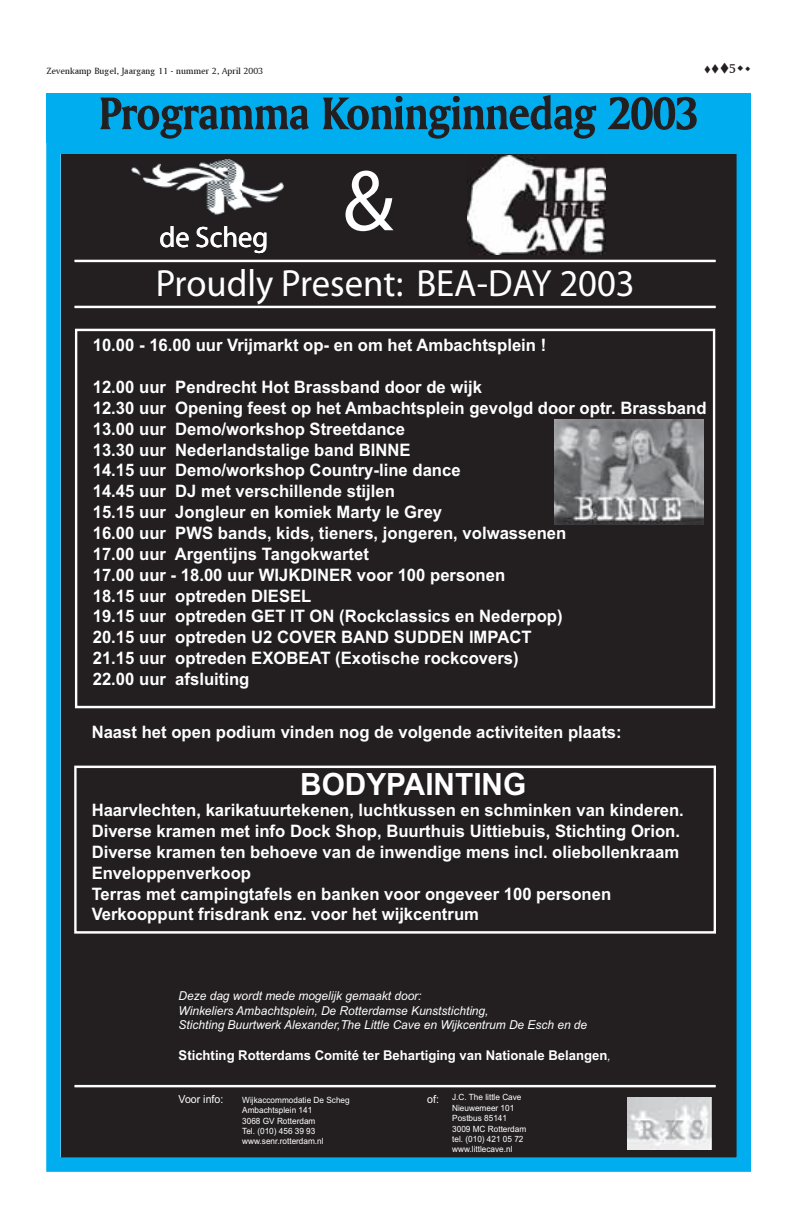
<style>
.page{position:relative;width:792px;height:1224px;background:#fff}
.page>*{position:absolute;margin:0;border:0;box-sizing:border-box;transform-origin:0 0}
.t1{font:87.1px "Myriad Roman+NBTBBX";color:#fff}
.t2{font:46.2px "Amerigo BT Medium A+T42+XALKRE";color:#231f20;scale:.95 1}
.t3{font:38px "Myriad Roman+NBTBBX";color:#fff}
.t4{font:30.7px "Arial Bold+DBGNYR";color:#fff}
.t5{font:29.4px "Myriad Roman+NBTBBX";color:#fff}
.t6{font:17.2px/20.9px "Arial Bold+DBGNYR";color:#fff}
.t7{font:13.5px "Arial Bold+DBGNYR";color:#fff}
.t8{font:13.5px "Amerigo BT Roman A+T42+AHKXLI";color:#231f20}
.t9{font:12.3px/14.7px "Arial Italic+VHBAPP";color:#fff}
.t10{font:11px "Arial+OFPIIH";color:#fff;scale:.96 1}
.t11{font:9.6px "Amerigo BT Roman A+T42+AHKXLI";color:#231f20}
.t12{font:8.6px/10.4px "Arial+OFPIIH";color:#fff;scale:.96 1}
.s1{font-family:"Arial Italic+VHBAPP";font-size:12.3px}
</style>
<div class="page">
<div style="left:46px;top:93px;width:705px;height:49px;background:#00aeef"></div>
<div style="left:61px;top:154px;width:676px;height:1003px;background:#231f20"></div>
<hr style="left:75px;top:1085px;width:641px;height:2px;background:#fff">
<img style="left:467px;top:155px;width:138px;height:100px">
<hr style="left:75px;top:306px;width:641px;height:2px;background:#fff">
<hr style="left:75px;top:260px;width:641px;height:2px;background:#fff">
<div style="left:75px;top:329px;width:640px;height:379px;border:2px solid #fff"></div>
<div style="left:74px;top:766px;width:642px;height:168px;border:2px solid #fff"></div>
<img style="left:132px;top:159px;width:151px;height:55px">
<img style="left:628px;top:1097px;width:84px;height:53px">
<div style="left:46px;top:140px;width:705px;height:1032px;border:14px solid #00aeef"></div>
<img style="left:554px;top:419px;width:150px;height:105px">
<p class="t11" style="left:46px;top:65px;width:218px">Zevenkamp Bugel, Jaargang 11 - nummer 2, April 2003</p>
<p class="t8" style="left:730px;top:61px;width:8px">5</p>
<h2 class="t2" style="left:99px;top:96px;width:632px">Programma Koninginnedag 2003</h2>
<h1 class="t1" style="left:343px;top:165px;width:52px">&amp;</h1>
<h3 class="t3" style="left:156px;top:268px;width:481px">Proudly Present: BEA-DAY 2003</h3>
<p class="t6" style="left:93px;top:337px;width:455px">10.00 - 16.00 uur Vrijmarkt op- en om het Ambachtsplein !</p>
<p class="t6" style="left:93px;top:378px;width:615px">12.00 uur Pendrecht Hot Brassband door de wijk<br>12.30 uur Opening feest op het Ambachtsplein gevolgd door optr. Brassband 13.00 uur Demo/workshop Streetdance<br>13.30 uur Nederlandstalige band BINNE<br>14.15 uur Demo/workshop Country-line dance<br>14.45 uur DJ met verschillende stijlen<br>15.15 uur Jongleur en komiek Marty le Grey<br>16.00 uur PWS bands, kids, tieners, jongeren, volwassenen<br>17.00 uur Argentijns Tangokwartet<br>17.00 uur - 18.00 uur WIJKDINER voor 100 personen<br>18.15 uur optreden DIESEL<br>19.15 uur optreden GET IT ON (Rockclassics en Nederpop)<br>20.15 uur optreden U2 COVER BAND SUDDEN IMPACT<br>21.15 uur optreden EXOBEAT (Exotische rockcovers)<br>22.00 uur afsluiting</p>
<p class="t6" style="left:92px;top:723px;width:532px">Naast het open podium vinden nog de volgende activiteiten plaats:</p>
<h3 class="t4" style="left:300px;top:773px;width:228px">BODYPAINTING</h3>
<p class="t6" style="left:92px;top:801px;width:594px">Haarvlechten, karikatuurtekenen, luchtkussen en schminken van kinderen.<br>Diverse kramen met info Dock Shop, Buurthuis Uittiebuis, Stichting Orion.<br>Diverse kramen ten behoeve van de inwendige mens incl. oliebollenkraam Enveloppenverkoop<br>Terras met campingtafels en banken voor ongeveer 100 personen Verkooppunt frisdrank enz. voor het wijkcentrum</p>
<h3 class="t5" style="left:159px;top:225px;width:110px">de Scheg</h3>
<p class="t9" style="left:179px;top:989px;width:410px">Deze dag wordt mede mogelijk gemaakt door:<br>Winkeliers Ambachtsplein, De Rotterdamse Kunststichting,<br>Stichting Buurtwerk Alexander,The Little Cave en Wijkcentrum De Esch en de</p>
<p class="t7" style="left:179px;top:1050px;width:434px">Stichting Rotterdams Comité ter Behartiging van Nationale Belangen<span class="s1">,</span></p>
<p class="t10" style="left:179px;top:1095px;width:48px">Voor info:</p>
<p class="t10" style="left:427px;top:1095px;width:14px">of:</p>
<p class="t12" style="left:242px;top:1095px;width:113px">Wijkaccommodatie De Scheg<br>Ambachtsplein 141<br>3068 GV Rotterdam<br>Tel. (010) 456 39 93 www.senr.rotterdam.nl</p>
<p class="t12" style="left:452px;top:1093px;width:79px">J.C. The little Cave<br>Nieuwemeer 101<br>Postbus 85141<br>3009 MC Rotterdam tel. (010) 421 05 72 www.littlecave.nl</p>
</div>
